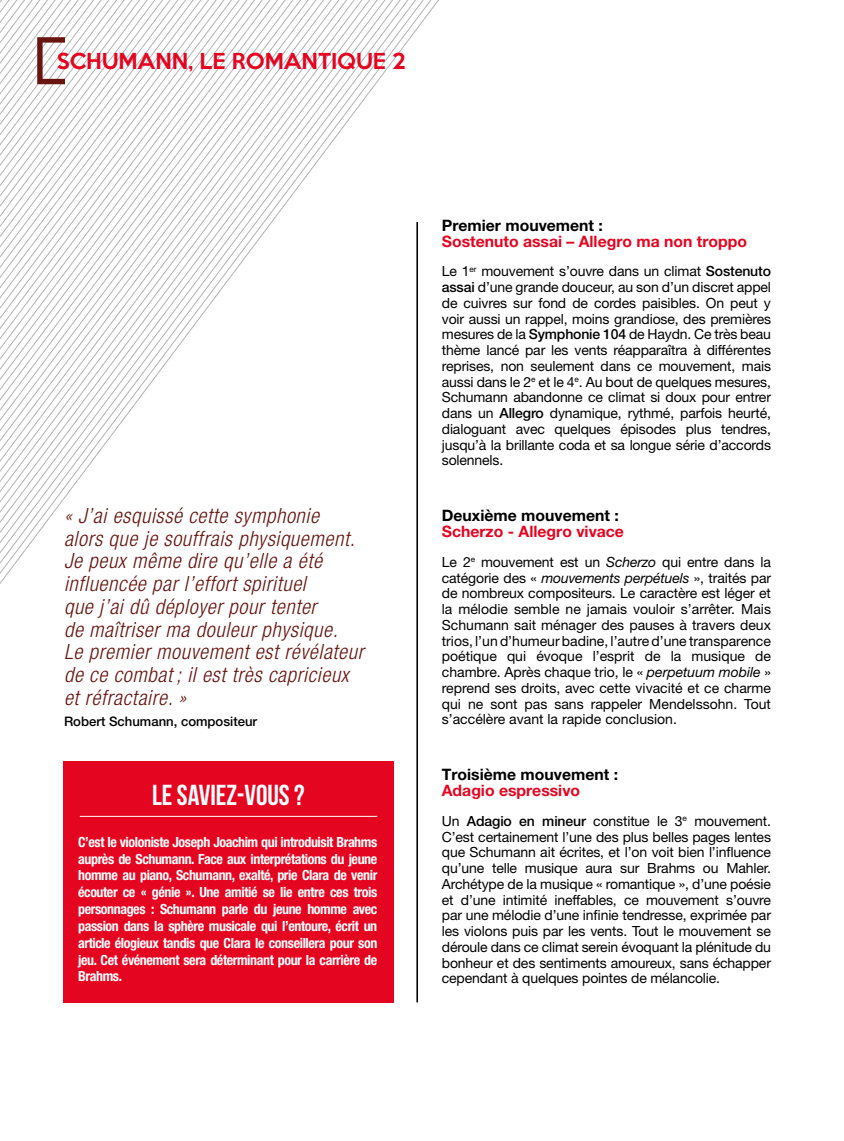
<style>
.page{position:relative;width:844px;height:1141px;background:#fff}
.page>*{position:absolute;margin:0;border:0;box-sizing:border-box;transform-origin:0 0}
.t1{font:28.88px "Bebas Neue";color:#fff}
.t2{font:italic 300 condensed 21px/22.8px "Helvetica Neue LT Std";letter-spacing:.03em;color:#68140f}
.t3{font:500 20.12px "Keep Calm";color:#e40521}
.t4{font:700 15.75px "Helvetica Neue LT Pro";color:#e40521}
.t5{font:700 15.75px "Helvetica Neue LT Pro";color:#000}
.t6{font:14px/15.8px "Helvetica Neue LT Std";letter-spacing:-.01em;color:#000;text-align:justify}
.t7{font:700 condensed 14px/16.8px "Helvetica Neue LT Pro";letter-spacing:-.03em;color:#fff;text-align:justify}
.t8{font:500 13.12px "Helvetica Neue LT Std";color:#000}
.s1{font-weight:500}
.s2{font-style:italic}
</style>
<div class="page">
<svg style="left:0;top:0;width:217px;height:537px"></svg>
<svg style="left:0;top:0;width:212px;height:532px"></svg>
<svg style="left:0;top:0;width:208px;height:528px"></svg>
<svg style="left:0;top:0;width:204px;height:524px"></svg>
<svg style="left:0;top:0;width:199px;height:519px"></svg>
<svg style="left:0;top:0;width:195px;height:515px"></svg>
<svg style="left:0;top:0;width:190px;height:510px"></svg>
<svg style="left:0;top:0;width:186px;height:506px"></svg>
<svg style="left:0;top:0;width:182px;height:502px"></svg>
<svg style="left:0;top:0;width:177px;height:497px"></svg>
<svg style="left:0;top:0;width:173px;height:493px"></svg>
<svg style="left:0;top:0;width:169px;height:489px"></svg>
<svg style="left:0;top:0;width:164px;height:484px"></svg>
<svg style="left:0;top:0;width:160px;height:480px"></svg>
<svg style="left:0;top:0;width:155px;height:475px"></svg>
<svg style="left:0;top:0;width:151px;height:471px"></svg>
<svg style="left:0;top:0;width:147px;height:467px"></svg>
<svg style="left:0;top:0;width:142px;height:462px"></svg>
<svg style="left:0;top:0;width:138px;height:458px"></svg>
<svg style="left:0;top:0;width:134px;height:454px"></svg>
<svg style="left:0;top:0;width:129px;height:449px"></svg>
<svg style="left:0;top:0;width:125px;height:445px"></svg>
<svg style="left:0;top:0;width:120px;height:440px"></svg>
<svg style="left:0;top:0;width:116px;height:436px"></svg>
<svg style="left:37px;top:37px;width:28px;height:47px"></svg>
<div style="left:63px;top:761px;width:330px;height:241px;background:#e40521"></div>
<hr style="left:80px;top:816px;width:297px;height:1px;background:#fff">
<hr style="left:417px;top:222px;width:1px;height:780px;background:#000">
<hr style="left:416px;top:222px;width:1px;height:780px;background:#000">
<h3 class="t3" style="left:57px;top:43px;width:350px">SCHUMANN, LE ROMANTIQUE 2</h3>
<p class="t2" style="left:64px;top:505px;width:301px">« J’ai esquissé cette symphonie<br>alors que je souffrais physiquement.<br>Je peux même dire qu’elle a été influencée par l’effort spirituel<br>que j’ai dû déployer pour tenter<br>de maîtriser ma douleur physique.<br>Le premier mouvement est révélateur de ce combat ; il est très capricieux et réfractaire. »</p>
<p class="t8" style="left:64px;top:713px;width:195px">Robert Schumann, compositeur</p>
<h1 class="t1" style="left:152px;top:779px;width:154px">LE SAVIEZ-VOUS ?</h1>
<p class="t7" style="left:78px;top:833px;width:300px">C’est le violoniste Joseph Joachim qui introduisit Brahms auprès de Schumann. Face aux interprétations du jeune homme au piano, Schumann, exalté, prie Clara de venir écouter ce « génie ». Une amitié se lie entre ces trois personnages : Schumann parle du jeune homme avec passion dans la sphère musicale qui l’entoure, écrit un article élogieux tandis que Clara le conseillera pour son jeu. Cet événement sera déterminant pour la carrière de Brahms.</p>
<p class="t5" style="left:441px;top:215px;width:162px">Premier mouvement :</p>
<p class="t4" style="left:441px;top:231px;width:307px">Sostenuto assai – Allegro ma non troppo</p>
<p class="t6" style="left:441px;top:263px;width:330px">Le 1<sup>er</sup> mouvement s’ouvre dans un climat <span class="s1">Sostenuto assai</span> d’une grande douceur, au son d’un discret appel de cuivres sur fond de cordes paisibles. On peut y voir aussi un rappel, moins grandiose, des premières mesures de la <span class="s1">Symphonie 104</span> de Haydn. Ce très beau thème lancé par les vents réapparaîtra à différentes reprises, non seulement dans ce mouvement, mais aussi dans le 2<sup>e</sup> et le 4<sup>e</sup>. Au bout de quelques mesures, Schumann abandonne ce climat si doux pour entrer dans un <span class="s1">Allegro</span> dynamique, rythmé, parfois heurté, dialoguant avec quelques épisodes plus tendres, jusqu’à la brillante coda et sa longue série d’accords solennels.</p>
<p class="t5" style="left:441px;top:506px;width:178px">Deuxième mouvement :</p>
<p class="t4" style="left:441px;top:522px;width:184px">Scherzo - Allegro vivace</p>
<p class="t6" style="left:441px;top:554px;width:330px">Le 2<sup>e</sup> mouvement est un <span class="s2">Scherzo</span> qui entre dans la catégorie des « <span class="s2">mouvements perpétuels</span> », traités par de nombreux compositeurs. Le caractère est léger et la mélodie semble ne jamais vouloir s’arrêter. Mais Schumann sait ménager des pauses à travers deux trios, l’un d’humeur badine, l’autre d’une transparence poétique qui évoque l’esprit de la musique de chambre. Après chaque trio, le « <span class="s2">perpetuum mobile</span> » reprend ses droits, avec cette vivacité et ce charme qui ne sont pas sans rappeler Mendelssohn. Tout s’accélère avant la rapide conclusion.</p>
<p class="t5" style="left:441px;top:765px;width:178px">Troisième mouvement :</p>
<p class="t4" style="left:441px;top:781px;width:140px">Adagio espressivo</p>
<p class="t6" style="left:441px;top:813px;width:330px">Un <span class="s1">Adagio en mineur</span> constitue le 3<sup>e</sup> mouvement.<br>C’est certainement l’une des plus belles pages lentes que Schumann ait écrites, et l’on voit bien l’influence qu’une telle musique aura sur Brahms ou Mahler.<br>Archétype de la musique « romantique », d’une poésie et d’une intimité ineffables, ce mouvement s’ouvre par une mélodie d’une infinie tendresse, exprimée par les violons puis par les vents. Tout le mouvement se déroule dans ce climat serein évoquant la plénitude du bonheur et des sentiments amoureux, sans échapper cependant à quelques pointes de mélancolie.</p>
</div>
